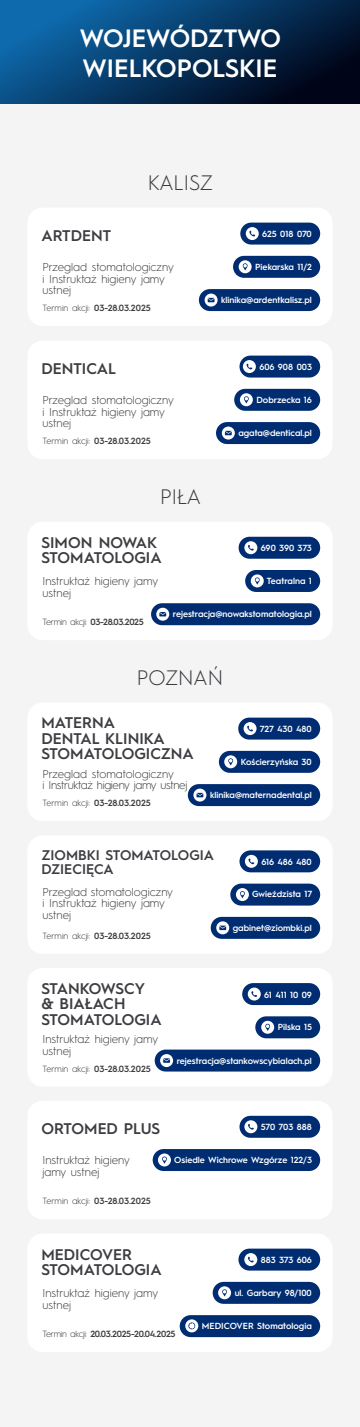
<style>
.page{position:relative;width:360px;height:1427px;background:#fff}
.page>*{position:absolute;margin:0;border:0;box-sizing:border-box;transform-origin:0 0}
.t1{font:600 25.15px/30.1px "Hurme Geometric Sans 1";color:#fff}
.t2{font:300 21px "Hurme Geometric Sans 1";color:#3c3d41}
.t3{font:600 15.5px/15.5px "Hurme Geometric Sans 1";color:#3c3d41}
.t4{font:600 14px/14.5px "Hurme Geometric Sans 1";color:#3c3d41}
.t5{font:300 11.5px/11.5px "Hurme Geometric Sans 1";color:#3c3d41}
.t6{font:300 11.5px/11.5px "Hurme Geometric Sans 1";letter-spacing:-.03em;color:#3c3d41}
.t7{font:600 9px "Hurme Geometric Sans 1";color:#3c3d41}
.t8{font:600 9px "Hurme Geometric Sans 1";letter-spacing:-.03em;color:#3c3d41}
.t9{font:600 8.9px "Hurme Geometric Sans 1";color:#fff}
.t10{font:600 8.9px "Hurme Geometric Sans 1";letter-spacing:-.025em;color:#fff}
.s1{font-weight:300}
</style>
<div class="page">
<svg style="left:0;top:0;width:360px;height:104px;background:#073864"></svg>
<div style="left:0;top:104px;width:360px;height:1323px;background:#f4f4f4"></div>
<div style="left:28px;top:208px;width:304px;height:118px;background:#fff;border-radius:15px"></div>
<div style="left:240px;top:223px;width:80px;height:22px;background:#002d72;border-radius:11px"></div>
<div style="left:199px;top:289px;width:121px;height:22px;background:#002d72;border-radius:11px"></div>
<svg style="left:246px;top:227px;width:13px;height:13px"></svg>
<div style="left:233px;top:256px;width:87px;height:22px;background:#002d72;border-radius:11px"></div>
<svg style="left:239px;top:260px;width:13px;height:13px"></svg>
<svg style="left:205px;top:294px;width:13px;height:13px"></svg>
<div style="left:28px;top:341px;width:304px;height:118px;background:#fff;border-radius:15px"></div>
<div style="left:239px;top:356px;width:81px;height:22px;background:#002d72;border-radius:11px"></div>
<div style="left:216px;top:422px;width:104px;height:22px;background:#002d72;border-radius:11px"></div>
<svg style="left:243px;top:360px;width:13px;height:13px"></svg>
<div style="left:234px;top:389px;width:86px;height:22px;background:#002d72;border-radius:11px"></div>
<svg style="left:240px;top:393px;width:13px;height:13px"></svg>
<svg style="left:222px;top:427px;width:13px;height:13px"></svg>
<div style="left:28px;top:522px;width:304px;height:118px;background:#fff;border-radius:15px"></div>
<div style="left:239px;top:537px;width:81px;height:22px;background:#002d72;border-radius:11px"></div>
<div style="left:151px;top:603px;width:169px;height:22px;background:#002d72;border-radius:11px"></div>
<svg style="left:244px;top:541px;width:13px;height:13px"></svg>
<div style="left:245px;top:570px;width:75px;height:22px;background:#002d72;border-radius:11px"></div>
<svg style="left:251px;top:574px;width:13px;height:13px"></svg>
<svg style="left:156px;top:608px;width:13px;height:13px"></svg>
<div style="left:28px;top:703px;width:304px;height:118px;background:#fff;border-radius:15px"></div>
<div style="left:238px;top:718px;width:82px;height:22px;background:#002d72;border-radius:11px"></div>
<div style="left:188px;top:784px;width:132px;height:22px;background:#002d72;border-radius:11px"></div>
<svg style="left:244px;top:722px;width:13px;height:13px"></svg>
<div style="left:219px;top:751px;width:101px;height:22px;background:#002d72;border-radius:11px"></div>
<svg style="left:224px;top:755px;width:13px;height:13px"></svg>
<svg style="left:193px;top:789px;width:13px;height:13px"></svg>
<div style="left:28px;top:835px;width:304px;height:119px;background:#fff;border-radius:15px"></div>
<div style="left:239px;top:850px;width:81px;height:22px;background:#002d72;border-radius:11px"></div>
<div style="left:211px;top:917px;width:109px;height:22px;background:#002d72;border-radius:11px"></div>
<svg style="left:245px;top:855px;width:13px;height:13px"></svg>
<div style="left:230px;top:884px;width:90px;height:22px;background:#002d72;border-radius:11px"></div>
<svg style="left:236px;top:888px;width:13px;height:13px"></svg>
<svg style="left:216px;top:921px;width:13px;height:13px"></svg>
<div style="left:28px;top:968px;width:304px;height:118px;background:#fff;border-radius:15px"></div>
<div style="left:242px;top:983px;width:78px;height:22px;background:#002d72;border-radius:11px"></div>
<div style="left:155px;top:1049px;width:165px;height:22px;background:#002d72;border-radius:11px"></div>
<svg style="left:248px;top:987px;width:13px;height:13px"></svg>
<div style="left:255px;top:1016px;width:65px;height:22px;background:#002d72;border-radius:11px"></div>
<svg style="left:261px;top:1021px;width:13px;height:13px"></svg>
<svg style="left:160px;top:1054px;width:13px;height:13px"></svg>
<div style="left:28px;top:1101px;width:304px;height:118px;background:#fff;border-radius:15px"></div>
<div style="left:239px;top:1116px;width:81px;height:22px;background:#002d72;border-radius:11px"></div>
<svg style="left:244px;top:1120px;width:13px;height:13px"></svg>
<div style="left:153px;top:1149px;width:167px;height:22px;background:#002d72;border-radius:11px"></div>
<svg style="left:158px;top:1153px;width:13px;height:13px"></svg>
<div style="left:28px;top:1234px;width:304px;height:118px;background:#fff;border-radius:15px"></div>
<div style="left:238px;top:1249px;width:82px;height:21px;background:#002d72;border-radius:11px"></div>
<div style="left:213px;top:1282px;width:107px;height:22px;background:#002d72;border-radius:11px"></div>
<svg style="left:244px;top:1253px;width:13px;height:13px"></svg>
<svg style="left:218px;top:1286px;width:13px;height:13px"></svg>
<div style="left:180px;top:1315px;width:140px;height:22px;background:#002d72;border-radius:11px"></div>
<svg style="left:185px;top:1319px;width:13px;height:13px"></svg>
<h1 class="t1" style="left:80px;top:21px;width:203px">WOJEWÓDZTWO<br>WIELKOPOLSKIE</h1>
<h2 class="t2" style="left:148px;top:169px;width:67px">KALISZ</h2>
<h3 class="t3" style="left:42px;top:227px;width:71px">ARTDENT</h3>
<p class="t5" style="left:42px;top:261px;width:133px">Przeglad stomatologiczny i Instruktaż higieny jamy ustnej</p>
<p class="t7" style="left:42px;top:302px;width:110px"><span class="s1">Termin akcji:</span> 03-28.03.2025</p>
<p class="t9" style="left:262px;top:228px;width:51px">625 018 070</p>
<p class="t9" style="left:255px;top:260px;width:58px">Piekarska 11/2</p>
<p class="t9" style="left:221px;top:294px;width:92px">klinika@ardentkalisz.pl</p>
<h3 class="t3" style="left:42px;top:360px;width:76px">DENTICAL</h3>
<p class="t5" style="left:42px;top:394px;width:133px">Przeglad stomatologiczny i Instruktaż higieny jamy ustnej</p>
<p class="t7" style="left:42px;top:435px;width:110px"><span class="s1">Termin akcji:</span> 03-28.03.2025</p>
<h2 class="t2" style="left:160px;top:483px;width:42px">PIŁA</h2>
<p class="t9" style="left:259px;top:361px;width:54px">606 908 003</p>
<p class="t9" style="left:256px;top:393px;width:57px">Dobrzecka 16</p>
<p class="t9" style="left:238px;top:427px;width:75px">agata@dentical.pl</p>
<h3 class="t3" style="left:42px;top:533px;width:122px">SIMON NOWAK<br>STOMATOLOGIA</h3>
<p class="t5" style="left:42px;top:575px;width:117px">Instruktaż higieny jamy ustnej</p>
<p class="t8" style="left:42px;top:616px;width:103px"><span class="s1">Termin akcji:</span> 03-28.03.2025</p>
<p class="t10" style="left:261px;top:542px;width:53px">690 390 373</p>
<p class="t9" style="left:267px;top:574px;width:47px">Teatralna 1</p>
<p class="t9" style="left:173px;top:608px;width:140px">rejestracja@nowakstomatologia.pl</p>
<h2 class="t2" style="left:137px;top:664px;width:88px">POZNAŃ</h2>
<h3 class="t3" style="left:42px;top:714px;width:154px">MATERNA<br>DENTAL KLINIKA<br>STOMATOLOGICZNA</h3>
<p class="t6" style="left:42px;top:767px;width:146px">Przeglad stomatologiczny<br>i Instruktaż higieny jamy ustnej</p>
<p class="t7" style="left:42px;top:797px;width:110px"><span class="s1">Termin akcji:</span> 03-28.03.2025</p>
<p class="t9" style="left:260px;top:723px;width:53px">727 430 480</p>
<p class="t9" style="left:241px;top:755px;width:72px">Kościerzyńska 30</p>
<p class="t9" style="left:210px;top:789px;width:103px">klinika@maternadental.pl</p>
<h3 class="t4" style="left:42px;top:847px;width:174px">ZIOMBKI STOMATOLOGIA<br>DZIECIĘCA</h3>
<p class="t5" style="left:42px;top:885px;width:132px">Przeglad stomatologiczny i Instruktaż higieny jamy ustnej</p>
<p class="t7" style="left:42px;top:929px;width:110px"><span class="s1">Termin akcji:</span> 03-28.03.2025</p>
<p class="t9" style="left:261px;top:856px;width:52px">616 486 480</p>
<p class="t9" style="left:252px;top:888px;width:62px">Gwieździsta 17</p>
<p class="t9" style="left:233px;top:921px;width:81px">gabinet@ziombki.pl</p>
<h3 class="t3" style="left:42px;top:979px;width:122px">STANKOWSCY<br>&amp; BIAŁACH<br>STOMATOLOGIA</h3>
<p class="t5" style="left:42px;top:1033px;width:117px">Instruktaż higieny jamy ustnej</p>
<p class="t7" style="left:42px;top:1062px;width:110px"><span class="s1">Termin akcji:</span> 03-28.03.2025</p>
<p class="t9" style="left:264px;top:988px;width:49px">61 411 10 09</p>
<p class="t9" style="left:278px;top:1021px;width:36px">Pilska 15</p>
<p class="t9" style="left:177px;top:1054px;width:137px">rejestracja@stankowscybialach.pl</p>
<h3 class="t3" style="left:42px;top:1120px;width:120px">ORTOMED PLUS</h3>
<p class="t5" style="left:42px;top:1154px;width:89px">Instruktaż higieny jamy ustnej</p>
<p class="t7" style="left:42px;top:1195px;width:110px"><span class="s1">Termin akcji:</span> 03-28.03.2025</p>
<p class="t9" style="left:261px;top:1121px;width:52px">570 703 888</p>
<p class="t9" style="left:174px;top:1153px;width:139px">Osiedle Wichrowe Wzgórze 122/3</p>
<h3 class="t3" style="left:42px;top:1245px;width:122px">MEDICOVER<br>STOMATOLOGIA</h3>
<p class="t5" style="left:42px;top:1287px;width:117px">Instruktaż higieny jamy ustnej</p>
<p class="t9" style="left:261px;top:1254px;width:53px">883 373 606</p>
<p class="t9" style="left:235px;top:1286px;width:79px">ul. Garbary 98/100</p>
<p class="t8" style="left:42px;top:1328px;width:135px"><span class="s1">Termin akcji:</span> 20.03.2025-20.04.2025</p>
<p class="t9" style="left:202px;top:1320px;width:111px">MEDICOVER Stomatologia</p>
</div>
